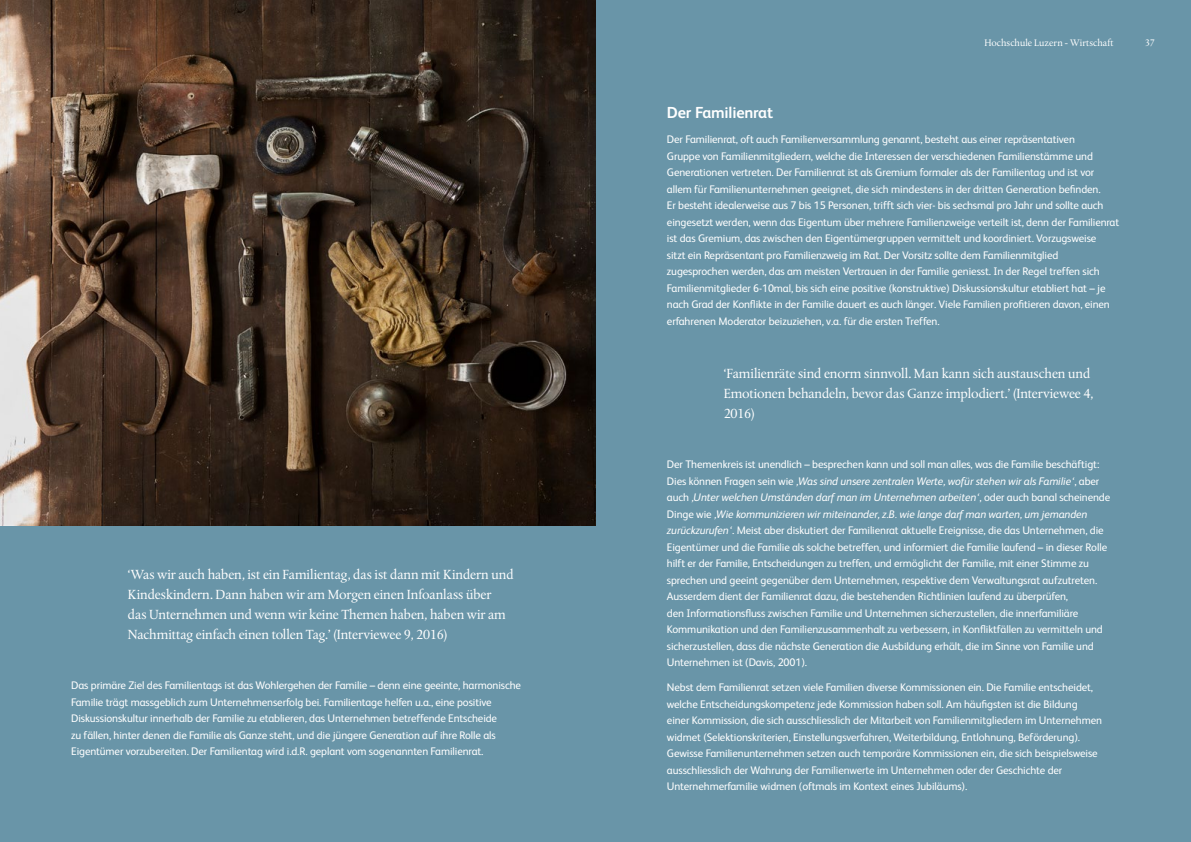
<style>
.page{position:relative;width:1191px;height:842px;background:#6995a8}
.page>*{position:absolute;margin:0;border:0;box-sizing:border-box;transform-origin:0 0}
.t1{font:700 16px "FS Albert";letter-spacing:-.01em;color:#fff}
.t2{font:14px/20px "Albertina MT Std";letter-spacing:-.01em;color:#fff}
.t3{font:11px/16.5px "FS Albert";letter-spacing:-.01em;color:#fff}
.t4{font:10px "Albertina MT Std";color:#fff}
.s1{font-style:italic}
</style>
<div class="page">
<img style="left:0;top:0;width:595px;height:526px">
<p class="t2" style="left:128px;top:565px;width:387px">‘Was wir auch haben, ist ein Familientag, das ist dann mit Kindern und Kindeskindern. Dann haben wir am Morgen einen Infoanlass über das Unternehmen und wenn wir keine Themen haben, haben wir am Nachmittag einfach einen tollen Tag.’ (Interviewee 9, 2016)</p>
<p class="t3" style="left:71px;top:677px;width:451px">Das primäre Ziel des Familientags ist das Wohlergehen der Familie – denn eine geeinte, harmonische Familie trägt massgeblich zum Unternehmenserfolg bei. Familientage helfen u.a., eine positive Diskussionskultur innerhalb der Familie zu etablieren, das Unternehmen betreffende Entscheide<br>zu fällen, hinter denen die Familie als Ganze steht, und die jüngere Generation auf ihre Rolle als Eigentümer vorzubereiten. Der Familientag wird i.d.R. geplant vom sogenannten Familienrat.</p>
<p class="t4" style="left:984px;top:37px;width:131px">Hochschule Luzern - Wirtschaft</p>
<p class="t4" style="left:1145px;top:37px;width:11px">37</p>
<h1 class="t1" style="left:667px;top:102px;width:108px">Der Familienrat</h1>
<p class="t3" style="left:667px;top:130px;width:454px">Der Familienrat, oft auch Familienversammlung genannt, besteht aus einer repräsentativen<br>Gruppe von Familienmitgliedern, welche die Interessen der verschiedenen Familienstämme und Generationen vertreten. Der Familienrat ist als Gremium formaler als der Familientag und ist vor allem für Familienunternehmen geeignet, die sich mindestens in der dritten Generation befinden.<br>Er besteht idealerweise aus 7 bis 15 Personen, trifft sich vier- bis sechsmal pro Jahr und sollte auch eingesetzt werden, wenn das Eigentum über mehrere Familienzweige verteilt ist, denn der Familienrat ist das Gremium, das zwischen den Eigentümergruppen vermittelt und koordiniert. Vorzugsweise<br>sitzt ein Repräsentant pro Familienzweig im Rat. Der Vorsitz sollte dem Familienmitglied zugesprochen werden, das am meisten Vertrauen in der Familie geniesst. In der Regel treffen sich Familienmitglieder 6-10mal, bis sich eine positive (konstruktive) Diskussionskultur etabliert hat – je nach Grad der Konflikte in der Familie dauert es auch länger. Viele Familien profitieren davon, einen erfahrenen Moderator beizuziehen, v.a. für die ersten Treffen.</p>
<p class="t2" style="left:723px;top:364px;width:371px">‘Familienräte sind enorm sinnvoll. Man kann sich austauschen und<br>Emotionen behandeln, bevor das Ganze implodiert.’ (Interviewee 4,<br>2016)</p>
<p class="t3" style="left:667px;top:456px;width:445px">Der Themenkreis ist unendlich – besprechen kann und soll man alles, was die Familie beschäftigt:<br>Dies können Fragen sein wie <span class="s1">‚Was sind unsere zentralen Werte, wofür stehen wir als Familie‘</span>, aber auch <span class="s1">‚Unter welchen Umständen darf man im Unternehmen arbeiten‘</span>, oder auch banal scheinende Dinge wie <span class="s1">‚Wie kommunizieren wir miteinander, z.B. wie lange darf man warten, um jemanden zurückzurufen‘</span>. Meist aber diskutiert der Familienrat aktuelle Ereignisse, die das Unternehmen, die Eigentümer und die Familie als solche betreffen, und informiert die Familie laufend – in dieser Rolle hilft er der Familie, Entscheidungen zu treffen, und ermöglicht der Familie, mit einer Stimme zu sprechen und geeint gegenüber dem Unternehmen, respektive dem Verwaltungsrat aufzutreten.<br>Ausserdem dient der Familienrat dazu, die bestehenden Richtlinien laufend zu überprüfen,<br>den Informationsfluss zwischen Familie und Unternehmen sicherzustellen, die innerfamiliäre Kommunikation und den Familienzusammenhalt zu verbessern, in Konfliktfällen zu vermitteln und sicherzustellen, dass die nächste Generation die Ausbildung erhält, die im Sinne von Familie und Unternehmen ist (Davis, 2001).</p>
<p class="t3" style="left:667px;top:679px;width:436px">Nebst dem Familienrat setzen viele Familien diverse Kommissionen ein. Die Familie entscheidet, welche Entscheidungskompetenz jede Kommission haben soll. Am häufigsten ist die Bildung einer Kommission, die sich ausschliesslich der Mitarbeit von Familienmitgliedern im Unternehmen widmet (Selektionskriterien, Einstellungsverfahren, Weiterbildung, Entlohnung, Beförderung).<br>Gewisse Familienunternehmen setzen auch temporäre Kommissionen ein, die sich beispielsweise ausschliesslich der Wahrung der Familienwerte im Unternehmen oder der Geschichte der Unternehmerfamilie widmen (oftmals im Kontext eines Jubiläums).</p>
</div>
